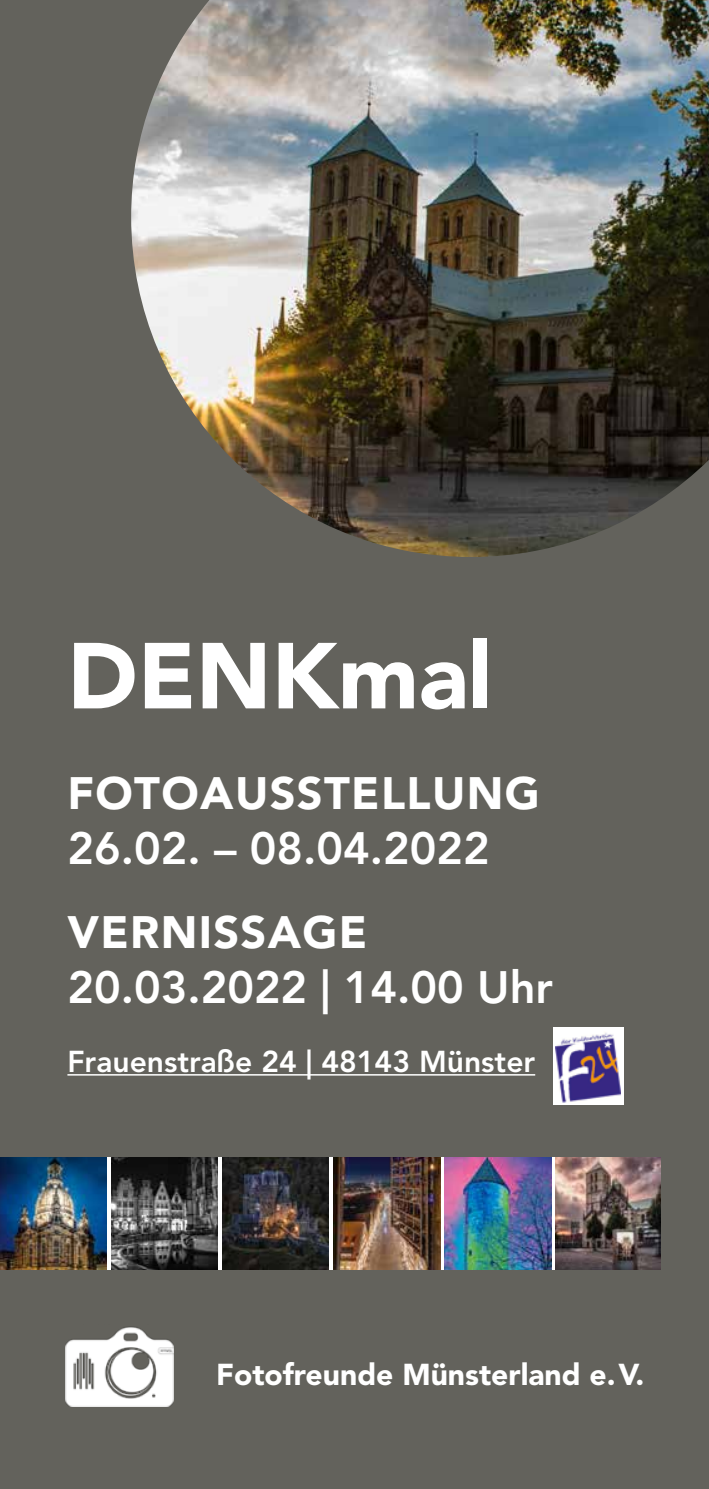
<style>
.page{position:relative;width:709px;height:1489px;background:#fff}
.page>*{position:absolute;margin:0;border:0;box-sizing:border-box;transform-origin:0 0}
.t1{font:900 92.5px "Avenir LT Std";color:#fff}
.t2{font:800 45px "Avenir LT Std";color:#fff}
.t3{font:900 45px "Avenir LT Std";letter-spacing:.03em;color:#fff}
.t4{font:800 30px "Avenir LT Std";color:#fff}
.t5{font:900 30px "Avenir LT Std";color:#fff}
</style>
<div class="page">
<div style="left:0;top:0;width:709px;height:1488px;background:#63625c"></div>
<hr style="left:67px;top:1074px;width:468px;height:1px;background:#fff">
<div style="left:553px;top:1027px;width:71px;height:78px;background:#fff"></div>
<img style="left:555px;top:1033px;width:65px;height:70px">
<div style="left:0;top:1156px;width:652px;height:113px;background:#fff"></div>
<img style="left:444px;top:1156px;width:107px;height:113px">
<img style="left:111px;top:1156px;width:107px;height:113px">
<img style="left:0;top:1156px;width:107px;height:113px">
<img style="left:555px;top:1156px;width:105px;height:113px">
<img style="left:333px;top:1156px;width:107px;height:113px">
<img style="left:222px;top:1156px;width:107px;height:113px">
<img style="left:131px;top:0;width:578px;height:557px">
<img style="left:65px;top:1327px;width:108px;height:79px">
<h1 class="t1" style="left:67px;top:620px;width:426px">DENKmal</h1>
<p class="t3" style="left:67px;top:766px;width:474px">FOTOAUSSTELLUNG</p>
<p class="t2" style="left:67px;top:821px;width:424px">26.02. – 08.04.2022</p>
<p class="t3" style="left:67px;top:904px;width:301px">VERNISSAGE</p>
<p class="t2" style="left:67px;top:960px;width:487px">20.03.2022 | 14.00 Uhr</p>
<p class="t4" style="left:67px;top:1043px;width:469px">Frauenstraße 24 | 48143 Münster</p>
<p class="t5" style="left:216px;top:1355px;width:430px">Fotofreunde Münsterland e. V.</p>
</div>
